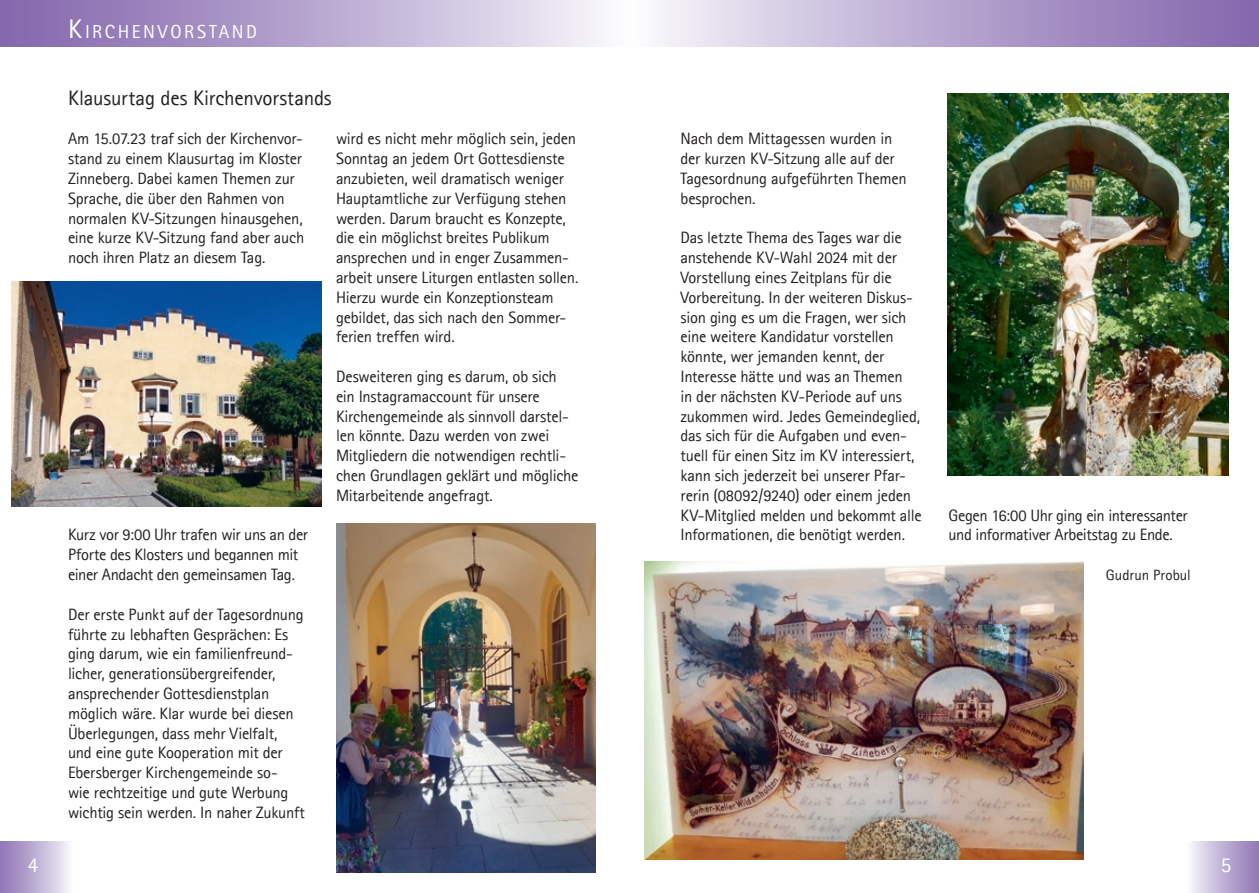
<style>
.page{position:relative;width:1259px;height:893px;background:#fff}
.page>*{position:absolute;margin:0;border:0;box-sizing:border-box;transform-origin:0 0}
.t1{font:21px "Agfa Rotis Sans Serif";letter-spacing:-.01em;color:#231f20}
.t2{font:21px "Agfa Rotis Sans Serif";color:#fff}
.t3{font:18.9px "Agfa Rotis Sans Serif";letter-spacing:.135em;color:#fff}
.t4{font:16.5px/19.8px "Agfa Rotis Sans Serif";letter-spacing:-.015em;color:#231f20}
.t5{font:15px "Agfa Rotis Sans Serif";letter-spacing:.005em;color:#231f20}
.s1{font-size:27px}
</style>
<div class="page">
<div style="left:0;top:0;width:629px;height:47px;background:linear-gradient(to right,#7f60aa,#f6f5fa)"></div>
<div style="left:629px;top:0;width:630px;height:47px;background:linear-gradient(to right,#f6f5fa,#7f61aa)"></div>
<div style="left:0;top:842px;width:72px;height:51px;background:linear-gradient(to right,#8d71b3,#f4f3f9)"></div>
<div style="left:1186px;top:842px;width:73px;height:51px;background:linear-gradient(to right,#f9f9fc,#8d72b4)"></div>
<img style="left:644px;top:562px;width:439px;height:297px">
<img style="left:947px;top:93px;width:281px;height:383px">
<img style="left:11px;top:281px;width:311px;height:226px">
<img style="left:336px;top:523px;width:259px;height:349px">
<p class="t3" style="left:68px;top:20px;width:191px"><span class="s1">K</span>IRCHENVORSTAND</p>
<p class="t1" style="left:68px;top:85px;width:265px">Klausurtag des Kirchenvorstands</p>
<p class="t4" style="left:68px;top:129px;width:238px">Am 15.07.23 traf sich der Kirchenvor&shy;stand zu einem Klausurtag im Kloster Zinneberg. Dabei kamen Themen zur Sprache, die über den Rahmen von normalen KV-Sitzungen hinausgehen, eine kurze KV-Sitzung fand aber auch noch ihren Platz an diesem Tag.</p>
<p class="t4" style="left:336px;top:129px;width:244px">wird es nicht mehr möglich sein, jeden Sonntag an jedem Ort Gottesdienste anzubieten, weil dramatisch weniger Hauptamtliche zur Verfügung stehen werden. Darum braucht es Konzepte, die ein möglichst breites Publikum ansprechen und in enger Zusammen&shy;arbeit unsere Liturgen entlasten sollen.<br>Hierzu wurde ein Konzeptionsteam gebildet, das sich nach den Sommer&shy;ferien treffen wird.</p>
<p class="t4" style="left:336px;top:366px;width:244px">Desweiteren ging es darum, ob sich ein Instagramaccount für unsere Kirchengemeinde als sinnvoll darstel&shy;len könnte. Dazu werden von zwei Mitgliedern die notwendigen rechtli&shy;chen Grundlagen geklärt und mögliche Mitarbeitende angefragt.</p>
<p class="t4" style="left:68px;top:525px;width:242px">Kurz vor 9:00 Uhr trafen wir uns an der<br>Pforte des Klosters und begannen mit einer Andacht den gemeinsamen Tag.</p>
<p class="t4" style="left:68px;top:604px;width:239px">Der erste Punkt auf der Tagesordnung führte zu lebhaften Gesprächen: Es ging darum, wie ein familienfreund&shy;licher, generationsübergreifender, ansprechender Gottesdienstplan möglich wäre. Klar wurde bei diesen Überlegungen, dass mehr Vielfalt, und eine gute Kooperation mit der Ebersberger Kirchengemeinde so-<br>wie rechtzeitige und gute Werbung wichtig sein werden. In naher Zukunft</p>
<p class="t4" style="left:680px;top:129px;width:227px">Nach dem Mittagessen wurden in der kurzen KV-Sitzung alle auf der<br>Tagesordnung aufgeführten Themen besprochen.</p>
<p class="t4" style="left:680px;top:228px;width:243px">Das letzte Thema des Tages war die anstehende KV-Wahl 2024 mit der Vorstellung eines Zeitplans für die Vorbereitung. In der weiteren Diskus&shy;sion ging es um die Fragen, wer sich eine weitere Kandidatur vorstellen könnte, wer jemanden kennt, der Interesse hätte und was an Themen<br>in der nächsten KV-Periode auf uns zukommen wird. Jedes Gemeindeglied, das sich für die Aufgaben und even&shy;tuell für einen Sitz im KV interessiert, kann sich jederzeit bei unserer Pfar&shy;rerin (08092/9240) oder einem jeden KV-Mitglied melden und bekommt alle Informationen, die benötigt werden.</p>
<p class="t4" style="left:948px;top:505px;width:241px">Gegen 16:00 Uhr ging ein interessanter und informativer Arbeitstag zu Ende.</p>
<p class="t5" style="left:1106px;top:566px;width:86px">Gudrun Probul</p>
<p class="t2" style="left:28px;top:852px;width:12px">4</p>
<p class="t2" style="left:1220px;top:852px;width:12px">5</p>
</div>
